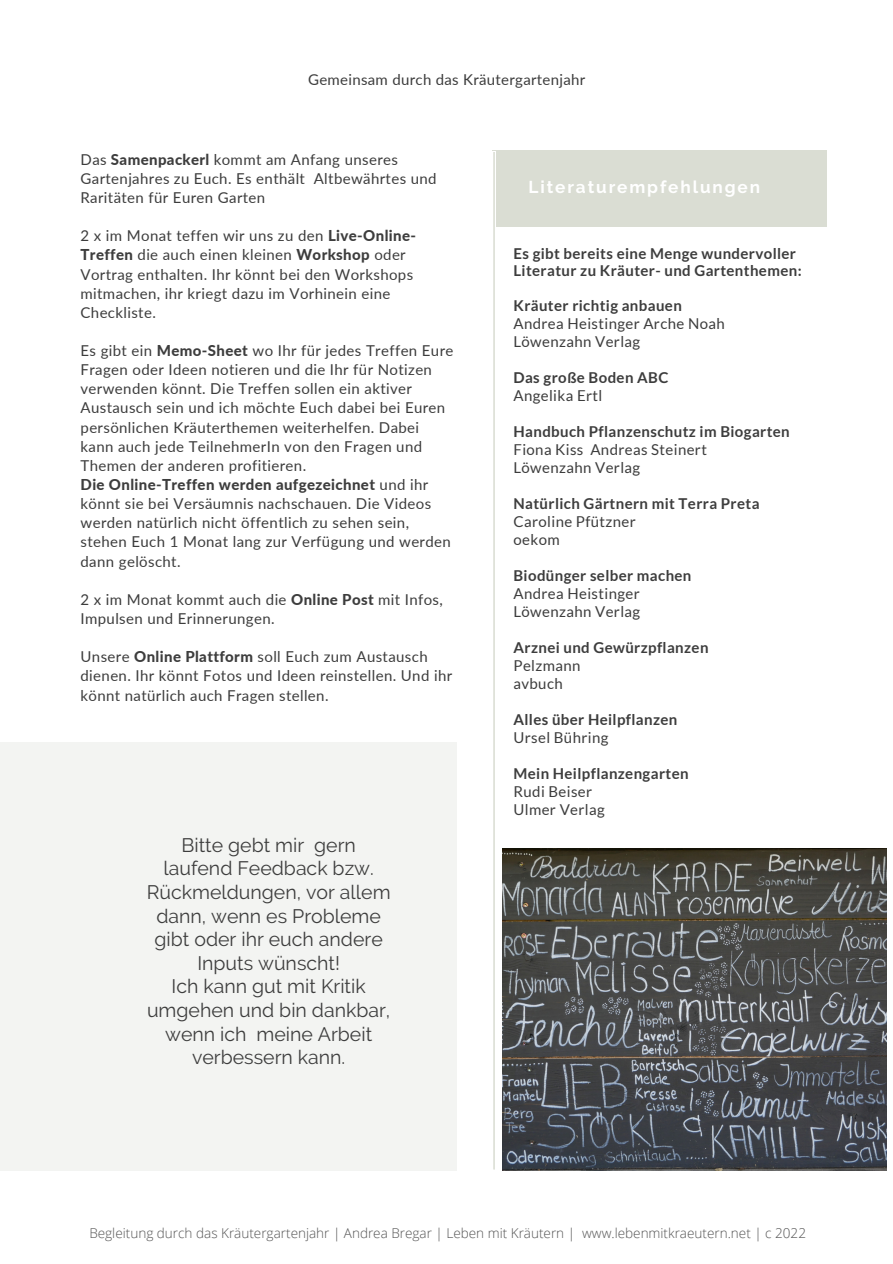
<style>
.page{position:relative;width:893px;height:1264px;background:#fff}
.page>*{position:absolute;margin:0;border:0;box-sizing:border-box;transform-origin:0 0}
.t1{font:19.5px/23.7px "Raleway";color:#3d3d3d;text-align:center}
.t2{font:700 17.1px "Raleway";letter-spacing:.11em;color:#fff}
.t3{font:15px/19.2px "Lato";letter-spacing:.025em;color:#3d3d3d}
.t4{font:700 15px/16.8px "Lato";letter-spacing:.025em;color:#3d3d3d}
.t5{font:300 13.5px "Open Sans";color:#545454}
.s1{font-weight:800}
</style>
<div class="page">
<div style="left:492px;top:151px;width:334px;height:75px;background:#daddd3"></div>
<svg style="left:492px;top:151px;width:3px;height:1019px"></svg>
<div style="left:0;top:742px;width:457px;height:428px;background:#f3f4f2"></div>
<img style="left:503px;top:848px;width:383px;height:322px">
<p class="t3" style="left:308px;top:70px;width:278px">Gemeinsam durch das Kräutergartenjahr</p>
<p class="t3" style="left:80px;top:149px;width:357px">Das <span class="s1">Samenpackerl</span> kommt am Anfang unseres<br>Gartenjahres zu Euch. Es enthält Altbewährtes und<br>Raritäten für Euren Garten</p>
<p class="t3" style="left:80px;top:226px;width:337px">2 x im Monat teffen wir uns zu den <span class="s1">Live-Online-Treffen</span> die auch einen kleinen <span class="s1">Workshop</span> oder Vortrag enthalten. Ihr könnt bei den Workshops mitmachen, ihr kriegt dazu im Vorhinein eine Checkliste.</p>
<p class="t3" style="left:80px;top:341px;width:374px">Es gibt ein <span class="s1">Memo-Sheet</span> wo Ihr für jedes Treffen Eure Fragen oder Ideen notieren und die Ihr für Notizen verwenden könnt. Die Treffen sollen ein aktiver Austausch sein und ich möchte Euch dabei bei Euren persönlichen Kräuterthemen weiterhelfen. Dabei kann auch jede TeilnehmerIn von den Fragen und Themen der anderen profitieren.</p>
<p class="t3" style="left:80px;top:474px;width:372px"><span class="s1">Die Online-Treffen werden aufgezeichnet</span> und ihr könnt sie bei Versäumnis nachschauen. Die Videos werden natürlich nicht öffentlich zu sehen sein, stehen Euch 1 Monat lang zur Verfügung und werden dann gelöscht.</p>
<p class="t3" style="left:80px;top:589px;width:364px">2 x im Monat kommt auch die <span class="s1">Online Post</span> mit Infos,<br>Impulsen und Erinnerungen.</p>
<p class="t3" style="left:80px;top:647px;width:373px">Unsere <span class="s1">Online Plattform</span> soll Euch zum Austausch dienen. Ihr könnt Fotos und Ideen reinstellen. Und ihr könnt natürlich auch Fragen stellen.</p>
<p class="t1" style="left:147px;top:832px;width:245px">Bitte gebt mir gern laufend Feedback bzw.<br>Rückmeldungen, vor allem dann, wenn es Probleme gibt oder ihr euch andere<br>Inputs wünscht!</p>
<p class="t1" style="left:147px;top:974px;width:245px">Ich kann gut mit Kritik umgehen und bin dankbar, wenn ich meine Arbeit verbessern kann.</p>
<p class="t2" style="left:528px;top:177px;width:233px">Literaturempfehlungen</p>
<p class="t4" style="left:513px;top:245px;width:289px">Es gibt bereits eine Menge wundervoller<br>Literatur zu Kräuter- und Gartenthemen:</p>
<p class="t4" style="left:513px;top:297px;width:170px">Kräuter richtig anbauen</p>
<p class="t3" style="left:513px;top:314px;width:213px">Andrea Heistinger Arche Noah</p>
<p class="t3" style="left:513px;top:332px;width:128px">Löwenzahn Verlag</p>
<p class="t4" style="left:513px;top:369px;width:156px">Das große Boden ABC</p>
<p class="t3" style="left:513px;top:386px;width:90px">Angelika Ertl</p>
<p class="t4" style="left:513px;top:423px;width:278px">Handbuch Pflanzenschutz im Biogarten</p>
<p class="t3" style="left:513px;top:440px;width:195px">Fiona Kiss Andreas Steinert</p>
<p class="t3" style="left:513px;top:458px;width:128px">Löwenzahn Verlag</p>
<p class="t4" style="left:513px;top:495px;width:247px">Natürlich Gärtnern mit Terra Preta</p>
<p class="t3" style="left:513px;top:512px;width:124px">Caroline Pfützner</p>
<p class="t3" style="left:513px;top:530px;width:48px">oekom</p>
<p class="t4" style="left:513px;top:567px;width:179px">Biodünger selber machen</p>
<p class="t3" style="left:513px;top:584px;width:128px">Andrea Heistinger</p>
<p class="t3" style="left:513px;top:602px;width:128px">Löwenzahn Verlag</p>
<p class="t4" style="left:513px;top:639px;width:196px">Arznei und Gewürzpflanzen</p>
<p class="t3" style="left:513px;top:656px;width:68px">Pelzmann</p>
<p class="t3" style="left:513px;top:674px;width:51px">avbuch</p>
<p class="t4" style="left:513px;top:711px;width:165px">Alles über Heilpflanzen</p>
<p class="t3" style="left:513px;top:728px;width:96px">Ursel Bühring</p>
<p class="t4" style="left:513px;top:765px;width:176px">Mein Heilpflanzengarten</p>
<p class="t3" style="left:513px;top:782px;width:80px">Rudi Beiser</p>
<p class="t3" style="left:513px;top:800px;width:93px">Ulmer Verlag</p>
<p class="t5" style="left:89px;top:1223px;width:718px">Begleitung durch das Kräutergartenjahr | Andrea Bregar | Leben mit Kräutern | www.lebenmitkraeutern.net | c 2022</p>
</div>
